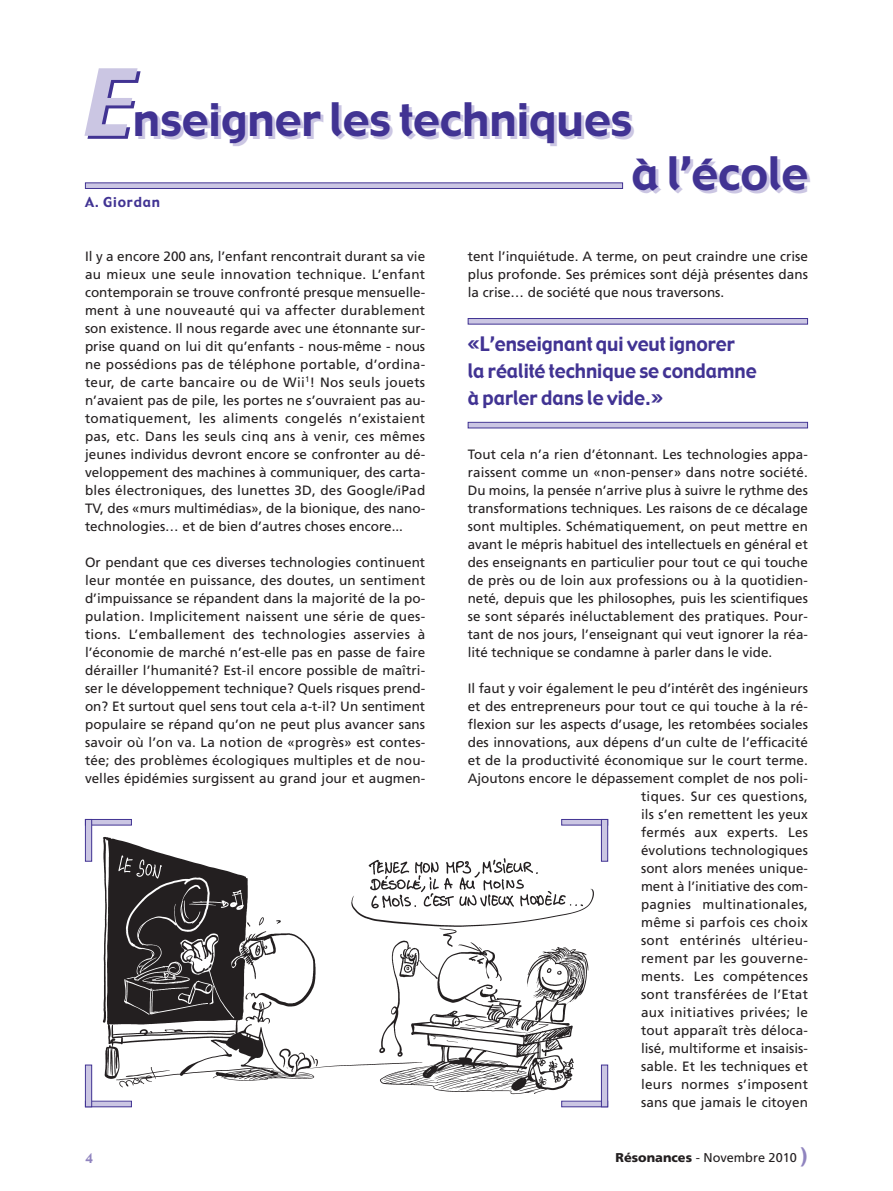
<style>
.page{position:relative;width:893px;height:1191px;background:#fff}
.page>*{position:absolute;margin:0;border:0;box-sizing:border-box;transform-origin:0 0}
.t1{font:45px/54px "Gadget";color:#413393}
.t2{font:19.5px/27px "Gadget";color:#413393;scale:.95 1}
.t3{font:13.5px/18px "Frutiger";letter-spacing:.005em;color:#231f20;text-align:justify}
.t4{font:13.5px "Gadget";letter-spacing:.06em;color:#413393}
.t5{font:12.75px "Frutiger";color:#231f20}
.t6{font:12.75px "Gadget";color:#9084bf}
.s1{font-style:italic;font-size:90px;color:#cbc6e3}
.s2{font-weight:900}
.s3{font-family:"Gadget";font-size:21px;color:#9084bf}
</style>
<div class="page">
<div style="left:86px;top:183px;width:536px;height:5px;background:#cbc6e3"></div>
<div style="left:85px;top:182px;width:538px;height:7px;border:1px solid #413393"></div>
<div style="left:468px;top:319px;width:339px;height:5px;background:#cbc6e3"></div>
<div style="left:468px;top:318px;width:340px;height:6px;border:1px solid #413393"></div>
<hr style="left:468px;top:423px;width:339px;height:4px;background:#cbc6e3">
<div style="left:468px;top:422px;width:340px;height:6px;border:1px solid #413393"></div>
<img style="left:100px;top:825px;width:498px;height:270px">
<div style="left:562px;top:1101px;width:45px;height:5px;background:#cbc6e3"></div>
<div style="left:561px;top:1100px;width:47px;height:7px;border:1px solid #413393"></div>
<div style="left:602px;top:1065px;width:5px;height:41px;background:#cbc6e3"></div>
<div style="left:601px;top:1064px;width:7px;height:43px;border:1px solid #413393"></div>
<hr style="left:562px;top:820px;width:45px;height:4px;background:#cbc6e3">
<div style="left:561px;top:819px;width:47px;height:6px;border:1px solid #413393"></div>
<div style="left:602px;top:820px;width:5px;height:41px;background:#cbc6e3"></div>
<div style="left:601px;top:819px;width:7px;height:42px;border:1px solid #413393"></div>
<div style="left:86px;top:1101px;width:45px;height:5px;background:#cbc6e3"></div>
<div style="left:85px;top:1100px;width:47px;height:7px;border:1px solid #413393"></div>
<div style="left:86px;top:1065px;width:5px;height:41px;background:#cbc6e3"></div>
<div style="left:85px;top:1064px;width:7px;height:43px;border:1px solid #413393"></div>
<hr style="left:86px;top:820px;width:45px;height:4px;background:#cbc6e3">
<div style="left:85px;top:819px;width:47px;height:6px;border:1px solid #413393"></div>
<div style="left:86px;top:820px;width:5px;height:41px;background:#cbc6e3"></div>
<div style="left:85px;top:819px;width:7px;height:42px;border:1px solid #413393"></div>
<h1 class="t1" style="left:631px;top:95px;width:178px;text-indent:-553px"><span class="s1">E</span>nseigner les techniques<br>à l’école</h1>
<p class="t4" style="left:85px;top:197px;width:76px">A. Giordan</p>
<p class="t3" style="left:85px;top:248px;width:342px">Il y a encore 200 ans, l’enfant rencontrait durant sa vie au mieux une seule innovation technique. L’enfant contemporain se trouve confronté presque mensuelle&shy;ment à une nouveauté qui va affecter durablement son existence. Il nous regarde avec une étonnante sur&shy;prise quand on lui dit qu’enfants - nous-même - nous ne possédions pas de téléphone portable, d’ordina&shy;teur, de carte bancaire ou de Wii<sup>1</sup>! Nos seuls jouets n’avaient pas de pile, les portes ne s’ouvraient pas au&shy;tomatiquement, les aliments congelés n’existaient pas, etc. Dans les seuls cinq ans à venir, ces mêmes jeunes individus devront encore se confronter au dé&shy;veloppement des machines à communiquer, des carta&shy;bles électroniques, des lunettes 3D, des Google/iPad TV, des «murs multimédias», de la bionique, des nano&shy;technologies… et de bien d’autres choses encore...</p>
<p class="t3" style="left:85px;top:554px;width:342px">Or pendant que ces diverses technologies continuent leur montée en puissance, des doutes, un sentiment d’impuissance se répandent dans la majorité de la po&shy;pulation. Implicitement naissent une série de ques&shy;tions. L’emballement des technologies asservies à l’économie de marché n’est-elle pas en passe de faire dérailler l’humanité? Est-il encore possible de maîtri&shy;ser le développement technique? Quels risques prend&shy;on? Et surtout quel sens tout cela a-t-il? Un sentiment populaire se répand qu’on ne peut plus avancer sans savoir où l’on va. La notion de «progrès» est contes&shy;tée; des problèmes écologiques multiples et de nou&shy;velles épidémies surgissent au grand jour et augmen-</p>
<p class="t3" style="left:468px;top:248px;width:342px">tent l’inquiétude. A terme, on peut craindre une crise plus profonde. Ses prémices sont déjà présentes dans la crise… de société que nous traversons.</p>
<h2 class="t2" style="left:468px;top:331px;width:306px">«L’enseignant qui veut ignorer<br>la réalité technique se condamne à parler dans le vide.»</h2>
<p class="t3" style="left:468px;top:446px;width:342px">Tout cela n’a rien d’étonnant. Les technologies appa&shy;raissent comme un «non-penser» dans notre société.<br>Du moins, la pensée n’arrive plus à suivre le rythme des transformations techniques. Les raisons de ce décalage sont multiples. Schématiquement, on peut mettre en avant le mépris habituel des intellectuels en général et des enseignants en particulier pour tout ce qui touche de près ou de loin aux professions ou à la quotidien&shy;neté, depuis que les philosophes, puis les scientifiques se sont séparés inéluctablement des pratiques. Pour&shy;tant de nos jours, l’enseignant qui veut ignorer la réa&shy;lité technique se condamne à parler dans le vide.</p>
<p class="t3" style="left:468px;top:680px;width:342px;text-align:right">Il faut y voir également le peu d’intérêt des ingénieurs et des entrepreneurs pour tout ce qui touche à la ré&shy;flexion sur les aspects d’usage, les retombées sociales des innovations, aux dépens d’un culte de l’efficacité et de la productivité économique sur le court terme.<br>Ajoutons encore le dépassement complet de nos poli&shy;tiques. Sur ces questions,<br>ils s’en remettent les yeux<br>fermés aux experts. Les<br>évolutions technologiques<br>sont alors menées unique-<br>ment à l’initiative des com-<br>pagnies multinationales,<br>même si parfois ces choix<br>sont entérinés ultérieu-<br>rement par les gouverne-<br>ments. Les compétences<br>sont transférées de l’Etat<br>aux initiatives privées; le<br>tout apparaît très déloca-<br>lisé, multiforme et insaisis-<br>sable. Et les techniques et<br>leurs normes s’imposent<br>sans que jamais le citoyen</p>
<p class="t6" style="left:85px;top:1153px;width:9px">4</p>
<p class="t5" style="left:616px;top:1152px;width:194px"><span class="s2">Résonances</span> - Novembre 2010 <span class="s3">)</span></p>
</div>
